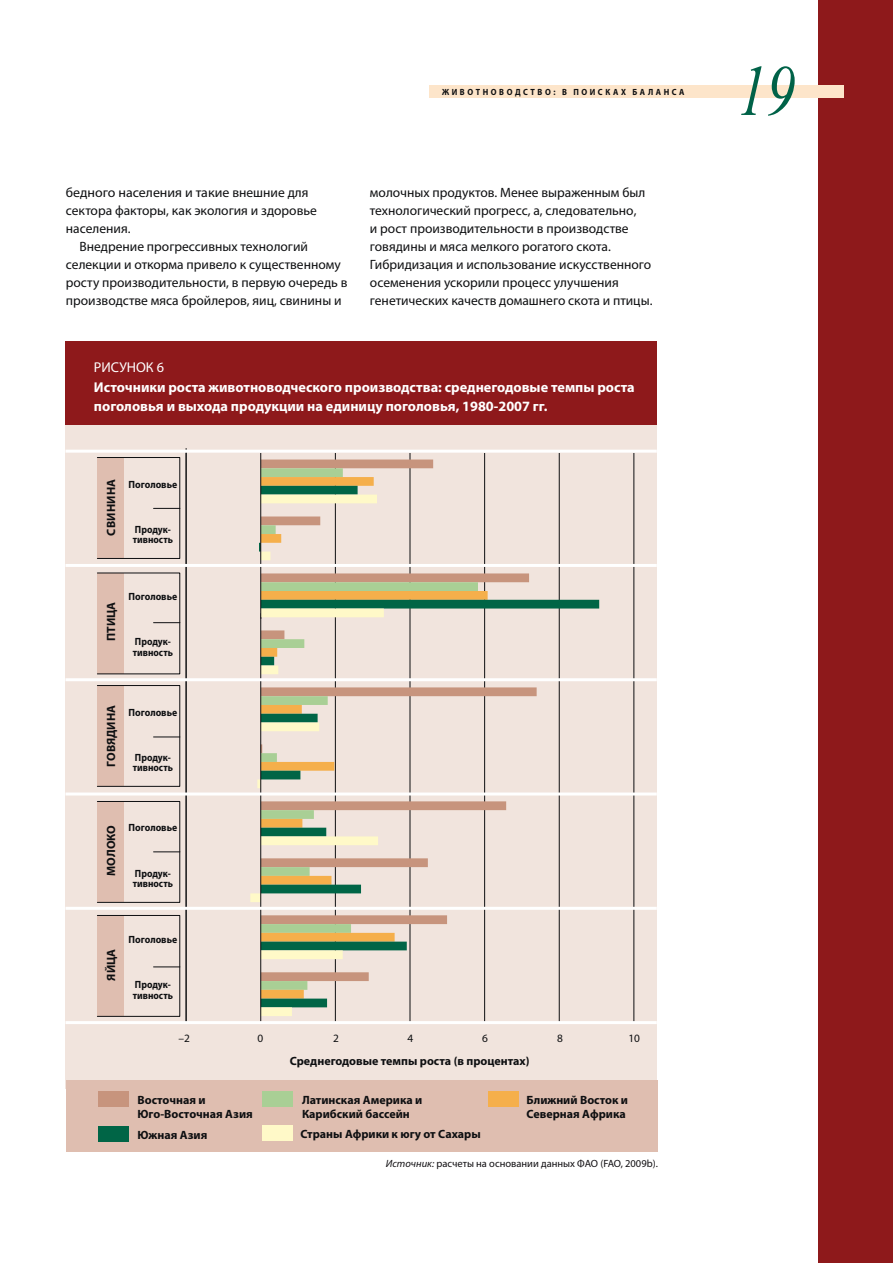
<style>
.page{position:relative;width:893px;height:1263px;background:#fff}
.page>*{position:absolute;margin:0;border:0;box-sizing:border-box;transform-origin:0 0}
.t1{font:italic 72px "Times New Roman";color:#006248;scale:.8 1}
.t2{font:700 14.25px/19.5px "Myriad Pro";color:#fff}
.t3{font:14.25px "Myriad Pro";color:#fff}
.t4{font:13.5px/18px "Myriad Pro";color:#0e0f11}
.t5{font:700 12px/13.5px "Myriad Pro";color:#0e0f11}
.t6{font:700 12px "Myriad Pro";letter-spacing:.02em;color:#0e0f11}
.t7{font:11.25px "Myriad Pro";color:#0e0f11}
.t8{font:700 10.5px/10.5px "Myriad Pro";color:#0e0f11;scale:.9 1}
.t9{font:10.5px "Myriad Pro";color:#121013}
.t10{font:700 10.5px "Myriad Pro";color:#0e0f11;scale:.93 1}
.t11{font:700 9px "Myriad Pro";letter-spacing:.315em;color:#0e0f11;scale:.9 1}
.s1{font-style:italic}
</style>
<div class="page">
<div style="left:818px;top:0;width:75px;height:1263px;background:#8e191b"></div>
<div style="left:429px;top:85px;width:415px;height:13px;background:#fde5ca"></div>
<div style="left:66px;top:405px;width:591px;height:684px;background:#f1e4dd"></div>
<div style="left:66px;top:341px;width:591px;height:83px;background:#8e191b"></div>
<div style="left:66px;top:1080px;width:591px;height:72px;background:#dfbeb0"></div>
<hr style="left:335px;top:453px;width:1px;height:570px;background:#0e0f11">
<hr style="left:410px;top:453px;width:1px;height:570px;background:#0e0f11">
<hr style="left:484px;top:453px;width:1px;height:570px;background:#0e0f11">
<hr style="left:559px;top:453px;width:1px;height:570px;background:#0e0f11">
<hr style="left:634px;top:453px;width:1px;height:570px;background:#0e0f11">
<svg style="left:261px;top:460px;width:225px;height:17px"></svg>
<svg style="left:261px;top:486px;width:338px;height:521px"></svg>
<svg style="left:250px;top:495px;width:134px;height:521px"></svg>
<hr style="left:260px;top:453px;width:1px;height:570px;background:#0e0f11">
<div style="left:98px;top:685px;width:26px;height:101px;background:#dfbeb0"></div>
<hr style="left:186px;top:451px;width:1px;height:572px;background:#0e0f11">
<svg style="left:154px;top:508px;width:24px;height:1px"></svg>
<svg style="left:154px;top:622px;width:24px;height:1px"></svg>
<svg style="left:154px;top:737px;width:24px;height:1px"></svg>
<svg style="left:154px;top:851px;width:24px;height:1px"></svg>
<svg style="left:154px;top:967px;width:24px;height:1px"></svg>
<hr style="left:65px;top:450px;width:592px;height:3px;background:#fff">
<hr style="left:65px;top:1021px;width:592px;height:3px;background:#fff">
<hr style="left:65px;top:564px;width:592px;height:3px;background:#fff">
<hr style="left:65px;top:678px;width:592px;height:3px;background:#fff">
<hr style="left:65px;top:793px;width:592px;height:3px;background:#fff">
<hr style="left:65px;top:907px;width:592px;height:3px;background:#fff">
<div style="left:98px;top:457px;width:26px;height:101px;background:#dfbeb0"></div>
<div style="left:98px;top:573px;width:26px;height:101px;background:#dfbeb0"></div>
<div style="left:98px;top:801px;width:26px;height:101px;background:#dfbeb0"></div>
<div style="left:98px;top:915px;width:26px;height:101px;background:#dfbeb0"></div>
<div style="left:97px;top:915px;width:83px;height:102px;border:1px solid #0e0f11"></div>
<div style="left:97px;top:801px;width:83px;height:102px;border:1px solid #0e0f11"></div>
<div style="left:97px;top:685px;width:83px;height:102px;border:1px solid #0e0f11"></div>
<div style="left:97px;top:457px;width:83px;height:102px;border:1px solid #0e0f11"></div>
<div style="left:262px;top:1126px;width:31px;height:15px;background:#fff9c8"></div>
<div style="left:488px;top:1092px;width:31px;height:15px;background:#f5af4b"></div>
<div style="left:98px;top:1092px;width:30px;height:15px;background:#c7947d"></div>
<div style="left:98px;top:1126px;width:30px;height:15px;background:#006546"></div>
<div style="left:262px;top:1092px;width:31px;height:15px;background:#a9cf95"></div>
<p class="t11" style="left:442px;top:88px;width:271px">ЖИВОТНОВОДСТВО: В ПОИСКАХ БАЛАНСА</p>
<p class="t4" style="left:66px;top:184px;width:252px">бедного населения и такие внешние для сектора факторы, как экология и здоровье населения.</p>
<p class="t4" style="left:66px;top:238px;width:283px;text-indent:13px">Внедрение прогрессивных технологий селекции и откорма привело к существенному росту производительности, в первую очередь в производстве мяса бройлеров, яиц, свинины и</p>
<p class="t4" style="left:370px;top:184px;width:284px">молочных продуктов. Менее выраженным был технологический прогресс, а, следовательно,<br>и рост производительности в производстве говядины и мяса мелкого рогатого скота.<br>Гибридизация и использование искусственного осеменения ускорили процесс улучшения генетических качеств домашнего скота и птицы.</p>
<p class="t3" style="left:94px;top:362px;width:72px">РИСУНОК 6</p>
<p class="t2" style="left:94px;top:378px;width:542px">Источники роста животноводческого производства: среднегодовые темпы роста поголовья и выхода продукции на единицу поголовья, 1980-2007 гг.</p>
<p class="t6" style="left:106px;top:536px;width:58px;rotate:-90deg">СВИНИНА</p>
<p class="t10" style="left:129px;top:480px;width:54px">Поголовье</p>
<p class="t8" style="left:133px;top:525px;width:46px">Продук&shy;тивность</p>
<p class="t5" style="left:105px;top:641px;width:41px;rotate:-90deg">ПТИЦА</p>
<p class="t10" style="left:129px;top:592px;width:54px">Поголовье</p>
<p class="t8" style="left:133px;top:637px;width:46px">Продук&shy;тивность</p>
<p class="t5" style="left:105px;top:767px;width:63px;rotate:-90deg">ГОВЯДИНА</p>
<p class="t10" style="left:129px;top:708px;width:54px">Поголовье</p>
<p class="t8" style="left:133px;top:753px;width:46px">Продук&shy;тивность</p>
<p class="t5" style="left:105px;top:876px;width:52px;rotate:-90deg">МОЛОКО</p>
<p class="t10" style="left:129px;top:824px;width:54px">Поголовье</p>
<p class="t8" style="left:133px;top:869px;width:46px">Продук&shy;тивность</p>
<p class="t5" style="left:105px;top:981px;width:33px;rotate:-90deg">ЯЙЦА</p>
<p class="t10" style="left:129px;top:935px;width:54px">Поголовье</p>
<p class="t8" style="left:133px;top:980px;width:46px">Продук&shy;тивность</p>
<p class="t7" style="left:178px;top:1034px;width:13px">–2</p>
<p class="t7" style="left:257px;top:1034px;width:7px">0</p>
<p class="t7" style="left:333px;top:1034px;width:7px">2</p>
<p class="t7" style="left:408px;top:1034px;width:7px">4</p>
<p class="t7" style="left:482px;top:1034px;width:7px">6</p>
<p class="t7" style="left:557px;top:1034px;width:7px">8</p>
<p class="t7" style="left:628px;top:1034px;width:13px">10</p>
<p class="t5" style="left:137px;top:1094px;width:117px">Восточная и<br>Юго-Восточная Азия</p>
<p class="t5" style="left:137px;top:1129px;width:71px">Южная Азия</p>
<p class="t5" style="left:290px;top:1055px;width:241px">Среднегодовые темпы роста (в процентах)</p>
<p class="t5" style="left:302px;top:1094px;width:122px">Латинская Америка и<br>Карибский бассейн</p>
<p class="t5" style="left:300px;top:1128px;width:182px">Страны Африки к югу от Сахары</p>
<p class="t5" style="left:526px;top:1095px;width:103px">Ближний Восток и<br>Северная Африка</p>
<p class="t9" style="left:386px;top:1160px;width:273px"><span class="s1">Источник:</span> расчеты на основании данных ФАО (FAO, 2009b).</p>
<h1 class="t1" style="left:737px;top:48px;width:73px">19</h1>
</div>
